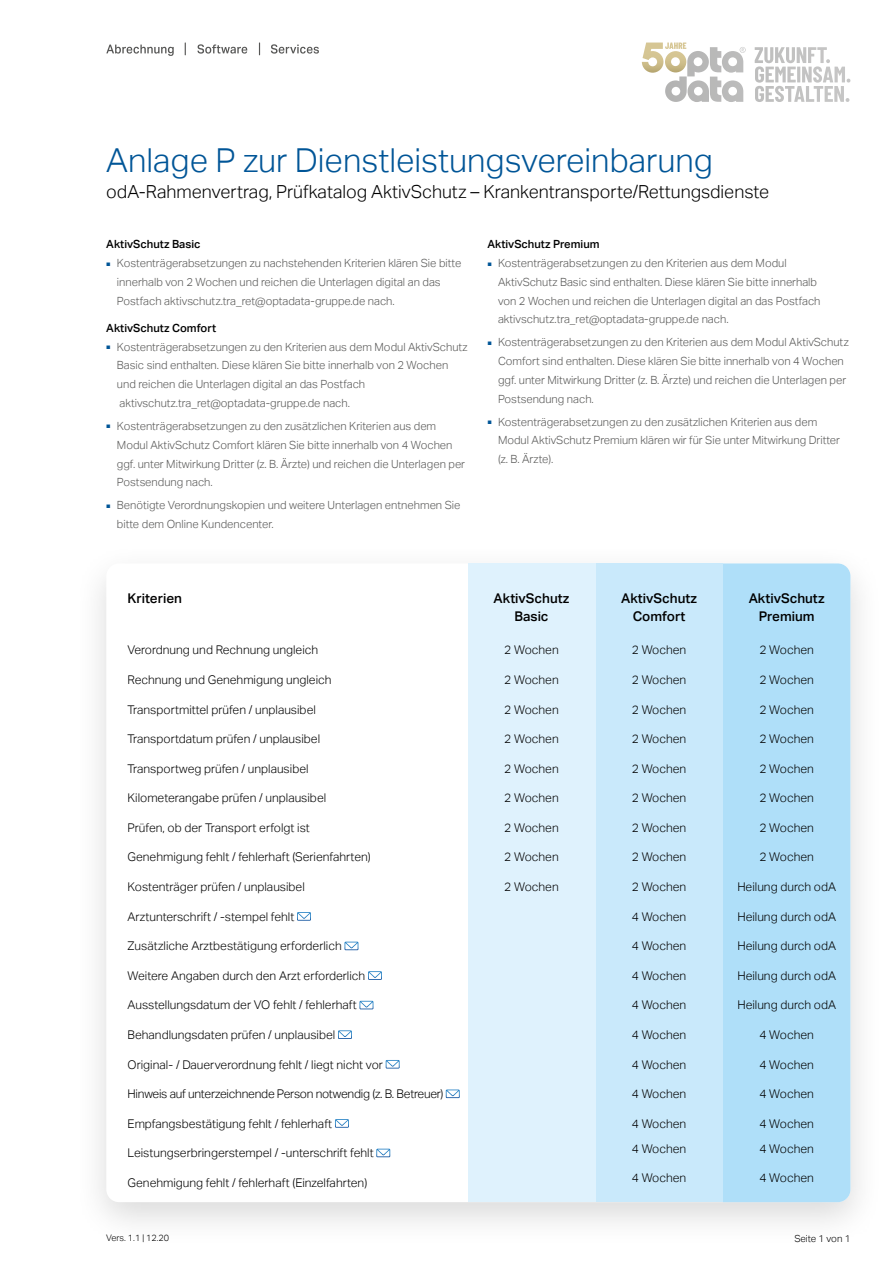
<style>
.page{position:relative;width:893px;height:1263px;background:#fff}
.page>*{position:absolute;margin:0;border:0;box-sizing:border-box;transform-origin:0 0}
.t1{font:300 33px "Aktiv Grotesk";color:#005597}
.t2{font:300 18px "Aktiv Grotesk";color:#000}
.t3{font:500 13.35px/17.9px "Aktiv Grotesk";color:#000;text-align:center}
.t4{font:300 12px "Aktiv Grotesk";color:#000}
.t5{font:300 12px "Aktiv Grotesk";letter-spacing:-.02em;color:#000}
.t6{font:300 11.25px/18.8px "Aktiv Grotesk";color:#575756}
.t7{font:500 11.25px "Aktiv Grotesk";color:#000}
.t8{font:300 9.75px "Aktiv Grotesk";letter-spacing:-.005em;color:#000}
.t9{font:300 9px "Aktiv Grotesk";color:#000}
.s1{font-family:"Arial";font-weight:400;font-size:7.5px;color:#005597}
</style>
<div class="page">
<div style="left:73px;top:542px;width:811px;height:705px;background:#000;opacity:.15"></div>
<div style="left:106px;top:563px;width:744px;height:639px;background:#fff;border-radius:13px"></div>
<div style="left:723px;top:563px;width:127px;height:639px;background:#afdff9"></div>
<div style="left:595px;top:563px;width:128px;height:639px;background:#c9e9fb"></div>
<div style="left:468px;top:563px;width:127px;height:639px;background:#dff2fd"></div>
<svg style="left:297px;top:912px;width:14px;height:9px"></svg>
<svg style="left:344px;top:942px;width:14px;height:8px"></svg>
<svg style="left:368px;top:971px;width:14px;height:9px"></svg>
<svg style="left:359px;top:1001px;width:14px;height:8px"></svg>
<svg style="left:338px;top:1030px;width:14px;height:9px"></svg>
<svg style="left:386px;top:1060px;width:14px;height:8px"></svg>
<svg style="left:446px;top:1089px;width:14px;height:9px"></svg>
<svg style="left:335px;top:1119px;width:14px;height:9px"></svg>
<svg style="left:376px;top:1149px;width:14px;height:8px"></svg>
<svg style="left:710px;top:47px;width:117px;height:25px"></svg>
<svg style="left:665px;top:43px;width:21px;height:6px"></svg>
<svg style="left:259px;top:43px;width:1px;height:12px"></svg>
<svg style="left:185px;top:43px;width:1px;height:12px"></svg>
<svg style="left:106px;top:45px;width:68px;height:11px"></svg>
<svg style="left:197px;top:44px;width:50px;height:10px"></svg>
<svg style="left:271px;top:44px;width:48px;height:10px"></svg>
<h1 class="t1" style="left:106px;top:142px;width:608px">Anlage P zur Dienstleistungsvereinbarung</h1>
<h2 class="t2" style="left:106px;top:181px;width:664px">odA-Rahmenvertrag, Prüfkatalog AktivSchutz – Krankentransporte/Rettungsdienste</h2>
<p class="t7" style="left:106px;top:238px;width:96px">AktivSchutz Basic</p>
<p class="t6" style="left:117px;top:254px;width:346px;text-indent:-11px"><span class="s1">■</span> Kostenträgerabsetzungen zu nachstehenden Kriterien klären Sie bitte innerhalb von 2 Wochen und reichen die Unterlagen digital an das<br>Postfach aktivschutz.tra_ret@optadata-gruppe.de nach.</p>
<p class="t7" style="left:106px;top:321px;width:111px">AktivSchutz Comfort</p>
<p class="t6" style="left:117px;top:337px;width:352px;text-indent:-11px"><span class="s1">■</span> Kostenträgerabsetzungen zu den Kriterien aus dem Modul AktivSchutz Basic sind enthalten. Diese klären Sie bitte innerhalb von 2 Wochen und reichen die Unterlagen digital an das Postfach aktivschutz.tra_ret@optadata-gruppe.de nach.</p>
<p class="t6" style="left:117px;top:417px;width:350px;text-indent:-11px"><span class="s1">■</span> Kostenträgerabsetzungen zu den zusätzlichen Kriterien aus dem Modul AktivSchutz Comfort klären Sie bitte innerhalb von 4 Wochen ggf. unter Mitwirkung Dritter (z. B. Ärzte) und reichen die Unterlagen per Postsendung nach.</p>
<p class="t6" style="left:117px;top:496px;width:345px;text-indent:-11px"><span class="s1">■</span> Benötigte Verordnungskopien und weitere Unterlagen entnehmen Sie bitte dem Online Kundencenter.</p>
<p class="t7" style="left:487px;top:238px;width:114px">AktivSchutz Premium</p>
<p class="t6" style="left:498px;top:254px;width:324px;text-indent:-11px"><span class="s1">■</span> Kostenträgerabsetzungen zu den Kriterien aus dem Modul AktivSchutz Basic sind enthalten. Diese klären Sie bitte innerhalb von 2 Wochen und reichen die Unterlagen digital an das Postfach aktivschutz.tra_ret@optadata-gruppe.de nach.</p>
<p class="t6" style="left:498px;top:333px;width:352px;text-indent:-11px"><span class="s1">■</span> Kostenträgerabsetzungen zu den Kriterien aus dem Modul AktivSchutz Comfort sind enthalten. Diese klären Sie bitte innerhalb von 4 Wochen ggf. unter Mitwirkung Dritter (z. B. Ärzte) und reichen die Unterlagen per Postsendung nach.</p>
<p class="t6" style="left:498px;top:412px;width:343px;text-indent:-11px"><span class="s1">■</span> Kostenträgerabsetzungen zu den zusätzlichen Kriterien aus dem<br>Modul AktivSchutz Premium klären wir für Sie unter Mitwirkung Dritter (z. B. Ärzte).</p>
<p class="t3" style="left:128px;top:589px;width:56px">Kriterien</p>
<p class="t3" style="left:494px;top:589px;width:77px">AktivSchutz<br>Basic</p>
<p class="t3" style="left:621px;top:589px;width:77px">AktivSchutz<br>Comfort</p>
<p class="t3" style="left:749px;top:589px;width:77px">AktivSchutz<br>Premium</p>
<p class="t4" style="left:128px;top:643px;width:192px">Verordnung und Rechnung ungleich</p>
<p class="t4" style="left:504px;top:643px;width:56px">2 Wochen</p>
<p class="t4" style="left:632px;top:643px;width:56px">2 Wochen</p>
<p class="t4" style="left:759px;top:643px;width:56px">2 Wochen</p>
<p class="t4" style="left:128px;top:673px;width:206px">Rechnung und Genehmigung ungleich</p>
<p class="t4" style="left:504px;top:673px;width:56px">2 Wochen</p>
<p class="t4" style="left:632px;top:673px;width:56px">2 Wochen</p>
<p class="t4" style="left:759px;top:673px;width:56px">2 Wochen</p>
<p class="t4" style="left:128px;top:702px;width:190px">Transportmittel prüfen / unplausibel</p>
<p class="t4" style="left:504px;top:702px;width:56px">2 Wochen</p>
<p class="t4" style="left:632px;top:702px;width:56px">2 Wochen</p>
<p class="t4" style="left:759px;top:702px;width:56px">2 Wochen</p>
<p class="t4" style="left:128px;top:732px;width:194px">Transportdatum prüfen / unplausibel</p>
<p class="t4" style="left:504px;top:732px;width:56px">2 Wochen</p>
<p class="t4" style="left:632px;top:732px;width:56px">2 Wochen</p>
<p class="t4" style="left:759px;top:732px;width:56px">2 Wochen</p>
<p class="t4" style="left:128px;top:762px;width:183px">Transportweg prüfen / unplausibel</p>
<p class="t4" style="left:504px;top:762px;width:56px">2 Wochen</p>
<p class="t4" style="left:632px;top:762px;width:56px">2 Wochen</p>
<p class="t4" style="left:759px;top:762px;width:56px">2 Wochen</p>
<p class="t4" style="left:128px;top:791px;width:200px">Kilometerangabe prüfen / unplausibel</p>
<p class="t4" style="left:504px;top:791px;width:56px">2 Wochen</p>
<p class="t4" style="left:632px;top:791px;width:56px">2 Wochen</p>
<p class="t4" style="left:759px;top:791px;width:56px">2 Wochen</p>
<p class="t4" style="left:128px;top:821px;width:184px">Prüfen, ob der Transport erfolgt ist</p>
<p class="t4" style="left:504px;top:821px;width:56px">2 Wochen</p>
<p class="t4" style="left:632px;top:821px;width:56px">2 Wochen</p>
<p class="t4" style="left:759px;top:821px;width:56px">2 Wochen</p>
<p class="t4" style="left:128px;top:850px;width:245px">Genehmigung fehlt / fehlerhaft (Serienfahrten)</p>
<p class="t4" style="left:504px;top:850px;width:56px">2 Wochen</p>
<p class="t4" style="left:632px;top:850px;width:56px">2 Wochen</p>
<p class="t4" style="left:759px;top:850px;width:56px">2 Wochen</p>
<p class="t4" style="left:128px;top:880px;width:179px">Kostenträger prüfen / unplausibel</p>
<p class="t4" style="left:504px;top:880px;width:56px">2 Wochen</p>
<p class="t4" style="left:632px;top:880px;width:56px">2 Wochen</p>
<p class="t4" style="left:737px;top:880px;width:100px">Heilung durch odA</p>
<p class="t4" style="left:128px;top:909px;width:168px">Arztunterschrift / -stempel fehlt</p>
<p class="t4" style="left:632px;top:909px;width:56px">4 Wochen</p>
<p class="t4" style="left:737px;top:909px;width:100px">Heilung durch odA</p>
<p class="t4" style="left:128px;top:939px;width:216px">Zusätzliche Arztbestätigung erforderlich</p>
<p class="t4" style="left:632px;top:939px;width:56px">4 Wochen</p>
<p class="t4" style="left:737px;top:939px;width:100px">Heilung durch odA</p>
<p class="t4" style="left:128px;top:969px;width:239px">Weitere Angaben durch den Arzt erforderlich</p>
<p class="t4" style="left:632px;top:969px;width:56px">4 Wochen</p>
<p class="t4" style="left:737px;top:969px;width:100px">Heilung durch odA</p>
<p class="t4" style="left:128px;top:998px;width:231px">Ausstellungsdatum der VO fehlt / fehlerhaft</p>
<p class="t4" style="left:632px;top:998px;width:56px">4 Wochen</p>
<p class="t4" style="left:737px;top:998px;width:100px">Heilung durch odA</p>
<p class="t4" style="left:128px;top:1028px;width:209px">Behandlungsdaten prüfen / unplausibel</p>
<p class="t4" style="left:632px;top:1028px;width:56px">4 Wochen</p>
<p class="t4" style="left:759px;top:1028px;width:56px">4 Wochen</p>
<p class="t4" style="left:128px;top:1057px;width:257px">Original- / Dauerverordnung fehlt / liegt nicht vor</p>
<p class="t4" style="left:632px;top:1057px;width:56px">4 Wochen</p>
<p class="t4" style="left:759px;top:1057px;width:56px">4 Wochen</p>
<p class="t5" style="left:128px;top:1087px;width:317px">Hinweis auf unterzeichnende Person notwendig (z. B. Betreuer)</p>
<p class="t4" style="left:632px;top:1087px;width:56px">4 Wochen</p>
<p class="t4" style="left:759px;top:1087px;width:56px">4 Wochen</p>
<p class="t4" style="left:128px;top:1116px;width:206px">Empfangsbestätigung fehlt / fehlerhaft</p>
<p class="t4" style="left:632px;top:1116px;width:56px">4 Wochen</p>
<p class="t4" style="left:759px;top:1116px;width:56px">4 Wochen</p>
<p class="t4" style="left:128px;top:1146px;width:248px">Leistungserbringerstempel / -unterschrift fehlt</p>
<p class="t4" style="left:632px;top:1141px;width:56px">4 Wochen</p>
<p class="t4" style="left:759px;top:1141px;width:56px">4 Wochen</p>
<p class="t4" style="left:128px;top:1176px;width:241px">Genehmigung fehlt / fehlerhaft (Einzelfahrten)</p>
<p class="t4" style="left:632px;top:1171px;width:56px">4 Wochen</p>
<p class="t4" style="left:759px;top:1171px;width:56px">4 Wochen</p>
<p class="t9" style="left:106px;top:1233px;width:64px">Vers. 1.1 | 12.20</p>
<p class="t8" style="left:794px;top:1233px;width:58px">Seite 1 von 1</p>
</div>
